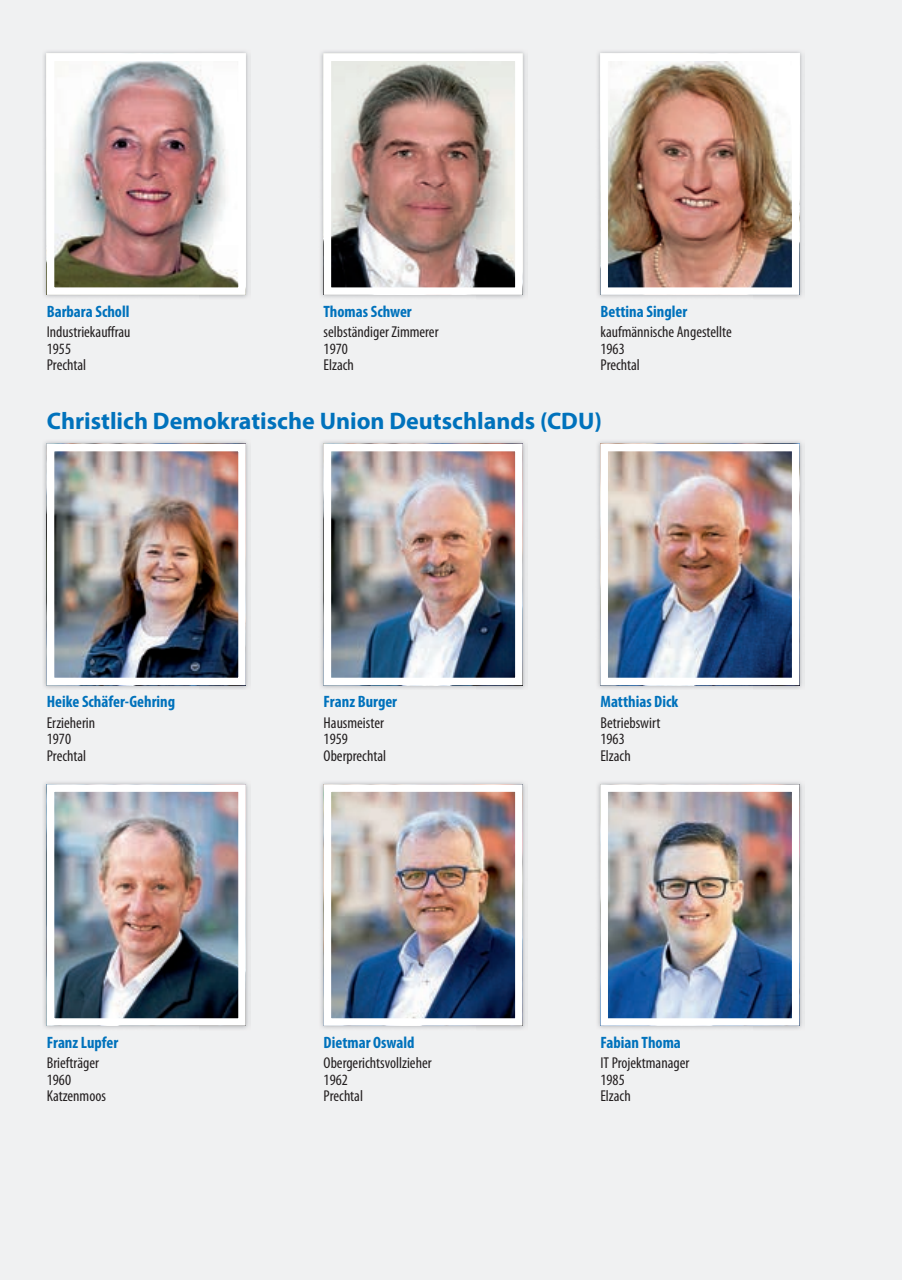
<style>
.page{position:relative;width:902px;height:1280px;background:#fff}
.page>*{position:absolute;margin:0;border:0;box-sizing:border-box;transform-origin:0 0}
.t1{font:700 24px "Myriad Pro";color:#0072bc}
.t2{font:700 condensed 16.5px "Myriad Pro";color:#0072bc}
.t3{font:condensed 15.75px/16.5px "Myriad Pro";color:#231f20}
</style>
<div class="page">
<div style="left:0;top:0;width:901px;height:1280px;background:#f0f1f2"></div>
<img style="left:42px;top:49px;width:208px;height:251px">
<img style="left:47px;top:54px;width:199px;height:241px">
<img style="left:319px;top:49px;width:208px;height:251px">
<svg style="left:323px;top:54px;width:199px;height:241px"></svg>
<img style="left:595px;top:49px;width:209px;height:251px">
<img style="left:600px;top:54px;width:199px;height:241px">
<img style="left:42px;top:439px;width:208px;height:251px">
<img style="left:47px;top:444px;width:199px;height:241px">
<img style="left:319px;top:439px;width:208px;height:251px">
<img style="left:323px;top:444px;width:199px;height:241px">
<img style="left:595px;top:439px;width:209px;height:251px">
<img style="left:600px;top:444px;width:199px;height:241px">
<img style="left:42px;top:780px;width:208px;height:250px">
<img style="left:47px;top:784px;width:199px;height:242px">
<img style="left:319px;top:780px;width:208px;height:250px">
<img style="left:323px;top:784px;width:199px;height:242px">
<img style="left:595px;top:780px;width:209px;height:250px">
<img style="left:600px;top:784px;width:199px;height:242px">
<p class="t2" style="left:47px;top:302px;width:84px">Barbara Scholl</p>
<p class="t3" style="left:47px;top:324px;width:85px">Industriekauffrau<br>1955<br>Prechtal</p>
<p class="t2" style="left:323px;top:302px;width:90px">Thomas Schwer</p>
<p class="t3" style="left:323px;top:324px;width:116px">selbständiger Zimmerer<br>1970<br>Elzach</p>
<p class="t2" style="left:600px;top:302px;width:88px">Bettina Singler</p>
<p class="t3" style="left:600px;top:324px;width:133px">kaufmännische Angestellte<br>1963<br>Prechtal</p>
<h1 class="t1" style="left:47px;top:405px;width:556px">Christlich Demokratische Union Deutschlands (CDU)</h1>
<p class="t2" style="left:47px;top:692px;width:130px">Heike Schäfer-Gehring</p>
<p class="t3" style="left:47px;top:715px;width:50px">Erzieherin<br>1970<br>Prechtal</p>
<p class="t2" style="left:47px;top:1033px;width:73px">Franz Lupfer</p>
<p class="t3" style="left:47px;top:1055px;width:61px">Briefträger<br>1960<br>Katzenmoos</p>
<p class="t2" style="left:323px;top:692px;width:75px">Franz Burger</p>
<p class="t3" style="left:323px;top:715px;width:64px">Hausmeister<br>1959<br>Oberprechtal</p>
<p class="t2" style="left:323px;top:1033px;width:92px">Dietmar Oswald</p>
<p class="t3" style="left:323px;top:1055px;width:109px">Obergerichtsvollzieher<br>1962<br>Prechtal</p>
<p class="t2" style="left:600px;top:692px;width:79px">Matthias Dick</p>
<p class="t3" style="left:600px;top:715px;width:61px">Betriebswirt<br>1963<br>Elzach</p>
<p class="t2" style="left:600px;top:1033px;width:82px">Fabian Thoma</p>
<p class="t3" style="left:600px;top:1055px;width:90px">IT Projektmanager<br>1985<br>Elzach</p>
</div>
